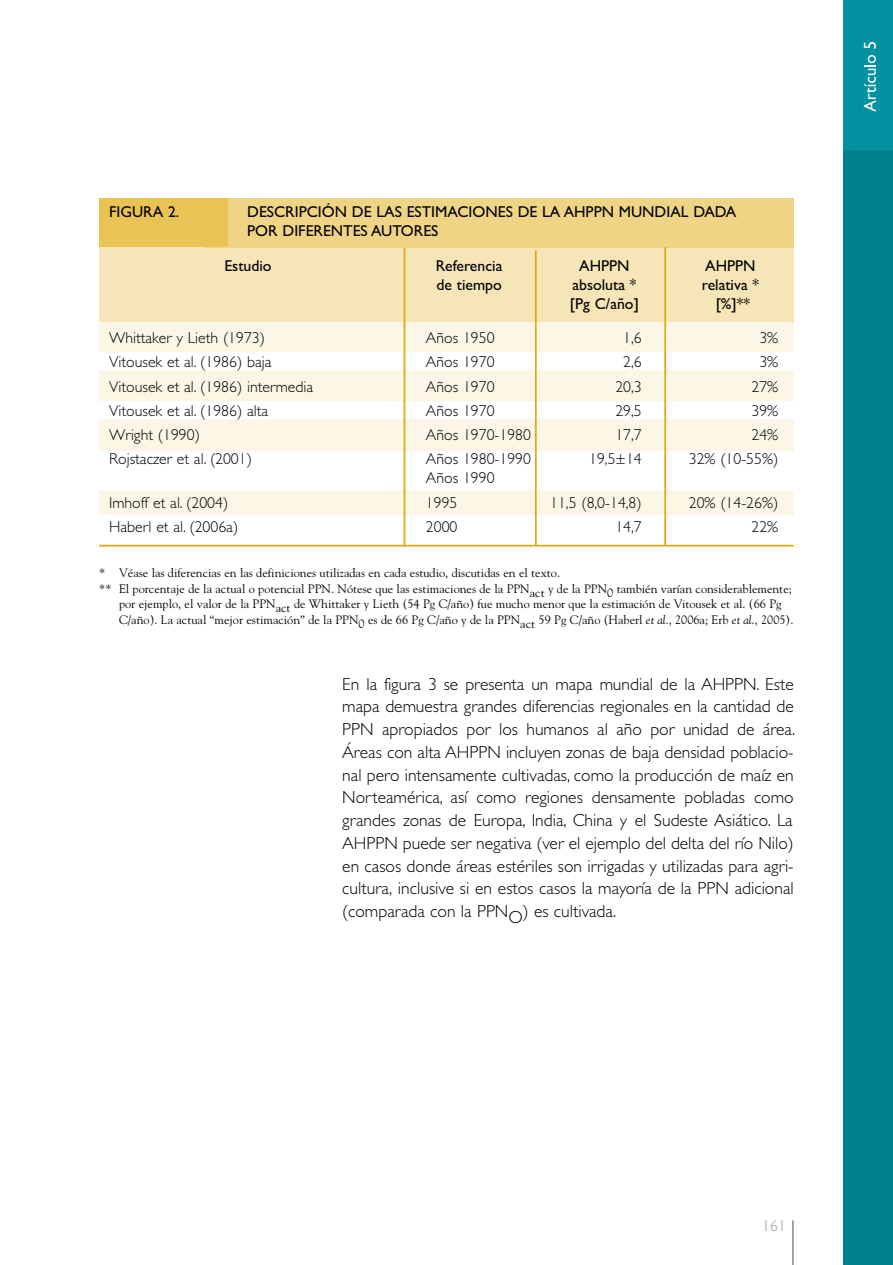
<style>
.page{position:relative;width:893px;height:1265px;background:#fff}
.page>*{position:absolute;margin:0;border:0;box-sizing:border-box;transform-origin:0 0}
.t1{font:300 17.5px/22.8px "Gill Sans";color:#000}
.t2{font:300 15.75px "Gill Sans";color:#000}
.t3{font:15.75px/19.2px "Gill Sans";color:#000}
.t4{font:300 15.75px "Gill Sans";color:#999}
.t5{font:12.25px "Goudy";color:#000}
.s1{font-style:italic}
</style>
<div class="page">
<div style="left:843px;top:0;width:50px;height:1265px;background:#007f8d"></div>
<div style="left:843px;top:0;width:50px;height:150px;background:#0291a0"></div>
<svg style="left:864px;top:55px;width:12px;height:57px"></svg>
<svg style="left:864px;top:42px;width:12px;height:7px"></svg>
<hr style="left:792px;top:1220px;width:2px;height:45px;background:#999">
<div style="left:99px;top:273px;width:695px;height:273px;background:#fcf6e7"></div>
<div style="left:99px;top:226px;width:695px;height:96px;background:#f6e5b6"></div>
<div style="left:206px;top:198px;width:588px;height:50px;background:#f0d486"></div>
<div style="left:99px;top:198px;width:128px;height:49px;background:#eac355"></div>
<div style="left:99px;top:353px;width:695px;height:17px;background:#fff"></div>
<div style="left:99px;top:401px;width:695px;height:17px;background:#fff"></div>
<div style="left:99px;top:451px;width:695px;height:38px;background:#fff"></div>
<div style="left:99px;top:516px;width:695px;height:31px;background:#fff"></div>
<hr style="left:404px;top:248px;width:1px;height:298px;background:#e1a90c">
<hr style="left:535px;top:250px;width:2px;height:296px;background:#e1a90c">
<hr style="left:664px;top:247px;width:2px;height:299px;background:#e1a90c">
<hr style="left:99px;top:545px;width:695px;height:2px;background:#e1a90c">
<p class="t3" style="left:109px;top:202px;width:72px">FIGURA 2.</p>
<p class="t3" style="left:247px;top:202px;width:491px">DESCRIPCIÓN DE LAS ESTIMACIONES DE LA AHPPN MUNDIAL DADA<br>POR DIFERENTES AUTORES</p>
<p class="t3" style="left:224px;top:255px;width:49px">Estudio</p>
<p class="t3" style="left:436px;top:255px;width:68px">Referencia</p>
<p class="t3" style="left:579px;top:255px;width:52px">AHPPN</p>
<p class="t3" style="left:705px;top:255px;width:52px">AHPPN</p>
<p class="t3" style="left:436px;top:275px;width:67px">de tiempo</p>
<p class="t3" style="left:572px;top:275px;width:66px">absoluta *</p>
<p class="t3" style="left:702px;top:275px;width:59px">relativa *</p>
<p class="t3" style="left:570px;top:294px;width:70px">[Pg C/año]</p>
<p class="t3" style="left:716px;top:294px;width:36px">[%]**</p>
<p class="t2" style="left:109px;top:332px;width:157px">Whittaker y Lieth (1973)</p>
<p class="t2" style="left:426px;top:332px;width:70px">Años 1950</p>
<p class="t2" style="left:623px;top:332px;width:20px">1,6</p>
<p class="t2" style="left:759px;top:332px;width:20px">3%</p>
<p class="t2" style="left:109px;top:356px;width:164px">Vitousek et al. (1986) baja</p>
<p class="t2" style="left:426px;top:356px;width:70px">Años 1970</p>
<p class="t2" style="left:623px;top:356px;width:20px">2,6</p>
<p class="t2" style="left:759px;top:356px;width:20px">3%</p>
<p class="t2" style="left:109px;top:380px;width:205px">Vitousek et al. (1986) intermedia</p>
<p class="t2" style="left:426px;top:380px;width:70px">Años 1970</p>
<p class="t2" style="left:615px;top:380px;width:28px">20,3</p>
<p class="t2" style="left:751px;top:380px;width:28px">27%</p>
<p class="t2" style="left:109px;top:405px;width:161px">Vitousek et al. (1986) alta</p>
<p class="t2" style="left:426px;top:405px;width:70px">Años 1970</p>
<p class="t2" style="left:615px;top:405px;width:28px">29,5</p>
<p class="t2" style="left:751px;top:405px;width:28px">39%</p>
<p class="t2" style="left:109px;top:429px;width:92px">Wright (1990)</p>
<p class="t2" style="left:426px;top:429px;width:107px">Años 1970-1980</p>
<p class="t2" style="left:615px;top:429px;width:28px">17,7</p>
<p class="t2" style="left:751px;top:429px;width:28px">24%</p>
<p class="t2" style="left:109px;top:453px;width:144px">Rojstaczer et al. (2001)</p>
<p class="t2" style="left:426px;top:453px;width:107px">Años 1980-1990</p>
<p class="t2" style="left:589px;top:453px;width:54px">19,5±14</p>
<p class="t2" style="left:689px;top:453px;width:91px">32% (10-55%)</p>
<p class="t2" style="left:426px;top:472px;width:70px">Años 1990</p>
<p class="t2" style="left:109px;top:496px;width:121px">Imhoff et al. (2004)</p>
<p class="t2" style="left:426px;top:496px;width:33px">1995</p>
<p class="t2" style="left:550px;top:496px;width:93px">11,5 (8,0-14,8)</p>
<p class="t2" style="left:689px;top:496px;width:91px">20% (14-26%)</p>
<p class="t2" style="left:109px;top:521px;width:131px">Haberl et al. (2006a)</p>
<p class="t2" style="left:426px;top:521px;width:33px">2000</p>
<p class="t2" style="left:615px;top:521px;width:28px">14,7</p>
<p class="t2" style="left:751px;top:521px;width:28px">22%</p>
<p class="t5" style="left:99px;top:565px;width:462px">* Véase las diferencias en las definiciones utilizadas en cada estudio, discutidas en el texto.</p>
<p class="t5" style="left:99px;top:581px;width:694px">** El porcentaje de la actual o potencial PPN. Nótese que las estimaciones de la PPNact y de la PPN0 también varían considerablemente;</p>
<p class="t5" style="left:119px;top:597px;width:664px">por ejemplo, el valor de la PPNact de Whittaker y Lieth (54 Pg C/año) fue mucho menor que la estimación de Vitousek et al. (66 Pg</p>
<p class="t5" style="left:119px;top:613px;width:676px">C/año). La actual “mejor estimación” de la PPN0 es de 66 Pg C/año y de la PPNact 59 Pg C/año (Haberl <span class="s1">et al</span>., 2006a; Erb <span class="s1">et al</span>., 2005).</p>
<p class="t1" style="left:342px;top:674px;width:454px">En la figura 3 se presenta un mapa mundial de la AHPPN. Este mapa demuestra grandes diferencias regionales en la cantidad de PPN apropiados por los humanos al año por unidad de área.<br>Áreas con alta AHPPN incluyen zonas de baja densidad poblacio&shy;nal pero intensamente cultivadas, como la producción de maíz en Norteamérica, así como regiones densamente pobladas como grandes zonas de Europa, India, China y el Sudeste Asiático. La AHPPN puede ser negativa (ver el ejemplo del delta del río Nilo) en casos donde áreas estériles son irrigadas y utilizadas para agri&shy;cultura, inclusive si en estos casos la mayoría de la PPN adicional (comparada con la PPNO) es cultivada.</p>
<p class="t4" style="left:762px;top:1220px;width:25px">161</p>
</div>
